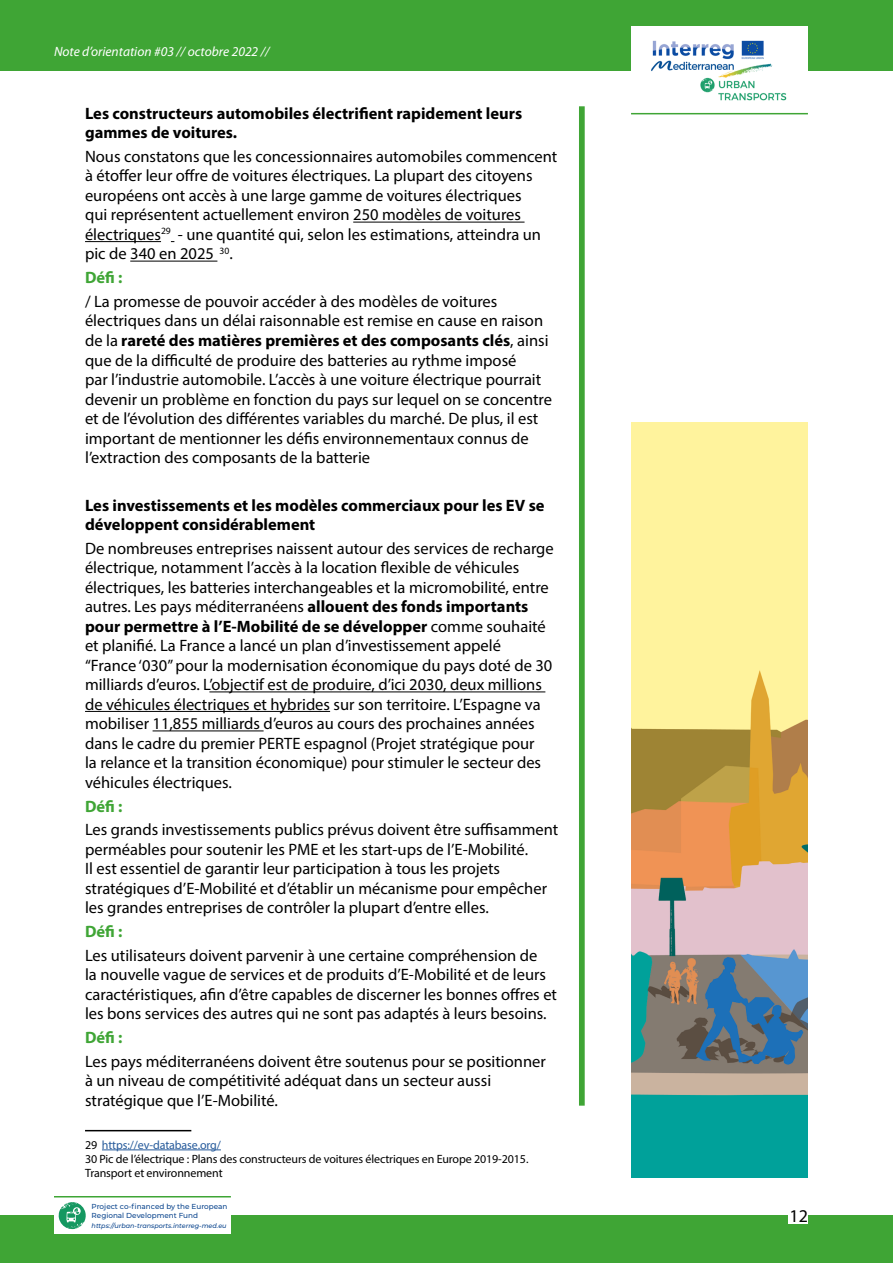
<style>
.page{position:relative;width:893px;height:1263px;background:#fff}
.page>*{position:absolute;margin:0;border:0;box-sizing:border-box;transform-origin:0 0}
.t1{font:18px "Myriad Pro";color:#000}
.t2{font:16.5px/19.5px "Myriad Pro";color:#000}
.t3{font:700 16.5px/19.5px "Myriad Pro";color:#000}
.t4{font:700 16.5px "Myriad Pro";color:#3fa535}
.t5{font:italic 13.5px "Myriad Pro";color:#fff}
.t6{font:12px/14.4px "Myriad Pro";letter-spacing:-.01em;color:#000}
.t7{font:500 7.2px/8.7px "Montserrat";color:#0c468e}
.t8{font:italic 500 6.45px "Montserrat";color:#0c468e}
.s1{font-weight:700}
.s2{color:#275b9b}
</style>
<div class="page">
<svg style="left:579px;top:106px;width:6px;height:1000px;background:#48a93e"></svg>
<div style="left:0;top:1216px;width:893px;height:47px;background:#3fa535"></div>
<div style="left:0;top:0;width:890px;height:71px;background:#3fa535"></div>
<img style="left:631px;top:27px;width:177px;height:88px">
<hr style="left:631px;top:113px;width:177px;height:1px;background:#3fa535">
<div style="left:789px;top:1208px;width:19px;height:16px;background:#fff"></div>
<div style="left:54px;top:1202px;width:177px;height:31px;background:#fff"></div>
<svg style="left:59px;top:1202px;width:27px;height:27px"></svg>
<hr style="left:54px;top:1196px;width:177px;height:1px;background:#3fa535">
<img style="left:631px;top:423px;width:177px;height:755px">
<hr style="left:85px;top:1130px;width:106px;height:1px;background:#000">
<hr style="left:102px;top:1149px;width:119px;height:1px;background:#275b9b">
<div style="left:878px;top:0;width:15px;height:71px;background:#3fa535"></div>
<hr style="left:353px;top:222px;width:172px;height:1px;background:#000">
<hr style="left:85px;top:241px;width:76px;height:1px;background:#000">
<hr style="left:130px;top:261px;width:87px;height:1px;background:#000">
<hr style="left:209px;top:691px;width:336px;height:1px;background:#000">
<hr style="left:85px;top:711px;width:245px;height:1px;background:#000">
<hr style="left:153px;top:730px;width:111px;height:1px;background:#000">
<p class="t5" style="left:54px;top:43px;width:217px">Note d’orientation #03 // octobre 2022 //</p>
<p class="t3" style="left:85px;top:103px;width:439px">Les constructeurs automobiles électrifient rapidement leurs gammes de voitures.</p>
<p class="t2" style="left:85px;top:146px;width:474px">Nous constatons que les concessionnaires automobiles commencent à étoffer leur offre de voitures électriques. La plupart des citoyens européens ont accès à une large gamme de voitures électriques<br>qui représentent actuellement environ 250 modèles de voitures électriques<sup>29</sup> - une quantité qui, selon les estimations, atteindra un pic de 340 en 2025 <sup>30</sup>.</p>
<p class="t4" style="left:85px;top:267px;width:39px">Défi :</p>
<p class="t2" style="left:85px;top:291px;width:469px">/ La promesse de pouvoir accéder à des modèles de voitures électriques dans un délai raisonnable est remise en cause en raison de la <span class="s1">rareté des matières premières et des composants clés</span>, ainsi que de la difficulté de produire des batteries au rythme imposé<br>par l’industrie automobile. L’accès à une voiture électrique pourrait devenir un problème en fonction du pays sur lequel on se concentre et de l’évolution des différentes variables du marché. De plus, il est important de mentionner les défis environnementaux connus de l’extraction des composants de la batterie</p>
<p class="t3" style="left:85px;top:495px;width:461px">Les investissements et les modèles commerciaux pour les EV se développent considérablement</p>
<p class="t2" style="left:85px;top:538px;width:470px">De nombreuses entreprises naissent autour des services de recharge électrique, notamment l’accès à la location flexible de véhicules électriques, les batteries interchangeables et la micromobilité, entre autres. Les pays méditerranéens <span class="s1">allouent des fonds importants pour permettre à l’E-Mobilité de se développer</span> comme souhaité et planifié. La France a lancé un plan d’investissement appelé “France ‘030” pour la modernisation économique du pays doté de 30 milliards d’euros. L’objectif est de produire, d’ici 2030, deux millions de véhicules électriques et hybrides sur son territoire. L’Espagne va mobiliser 11,855 milliards d’euros au cours des prochaines années dans le cadre du premier PERTE espagnol (Projet stratégique pour<br>la relance et la transition économique) pour stimuler le secteur des véhicules électriques.</p>
<p class="t4" style="left:85px;top:795px;width:39px">Défi :</p>
<p class="t2" style="left:85px;top:820px;width:475px">Les grands investissements publics prévus doivent être suffisamment perméables pour soutenir les PME et les start-ups de l’E-Mobilité.<br>Il est essentiel de garantir leur participation à tous les projets stratégiques d’E-Mobilité et d’établir un mécanisme pour empêcher les grandes entreprises de contrôler la plupart d’entre elles.</p>
<p class="t4" style="left:85px;top:921px;width:39px">Défi :</p>
<p class="t2" style="left:85px;top:945px;width:474px">Les utilisateurs doivent parvenir à une certaine compréhension de<br>la nouvelle vague de services et de produits d’E-Mobilité et de leurs caractéristiques, afin d’être capables de discerner les bonnes offres et les bons services des autres qui ne sont pas adaptés à leurs besoins.</p>
<p class="t4" style="left:85px;top:1027px;width:39px">Défi :</p>
<p class="t2" style="left:85px;top:1051px;width:462px">Les pays méditerranéens doivent être soutenus pour se positionner à un niveau de compétitivité adéquat dans un secteur aussi stratégique que l’E-Mobilité.</p>
<p class="t6" style="left:85px;top:1137px;width:445px">29 <span class="s2">https://ev-database.org/<br></span>30 Pic de l’électrique : Plans des constructeurs de voitures électriques en Europe 2019-2015.<br>Transport et environnement</p>
<p class="t7" style="left:92px;top:1202px;width:137px">Project co-financed by the European<br>Regional Development Fund</p>
<p class="t8" style="left:92px;top:1221px;width:136px">https://urban-transports.interreg-med.eu</p>
<p class="t1" style="left:789px;top:1205px;width:20px">12</p>
</div>
